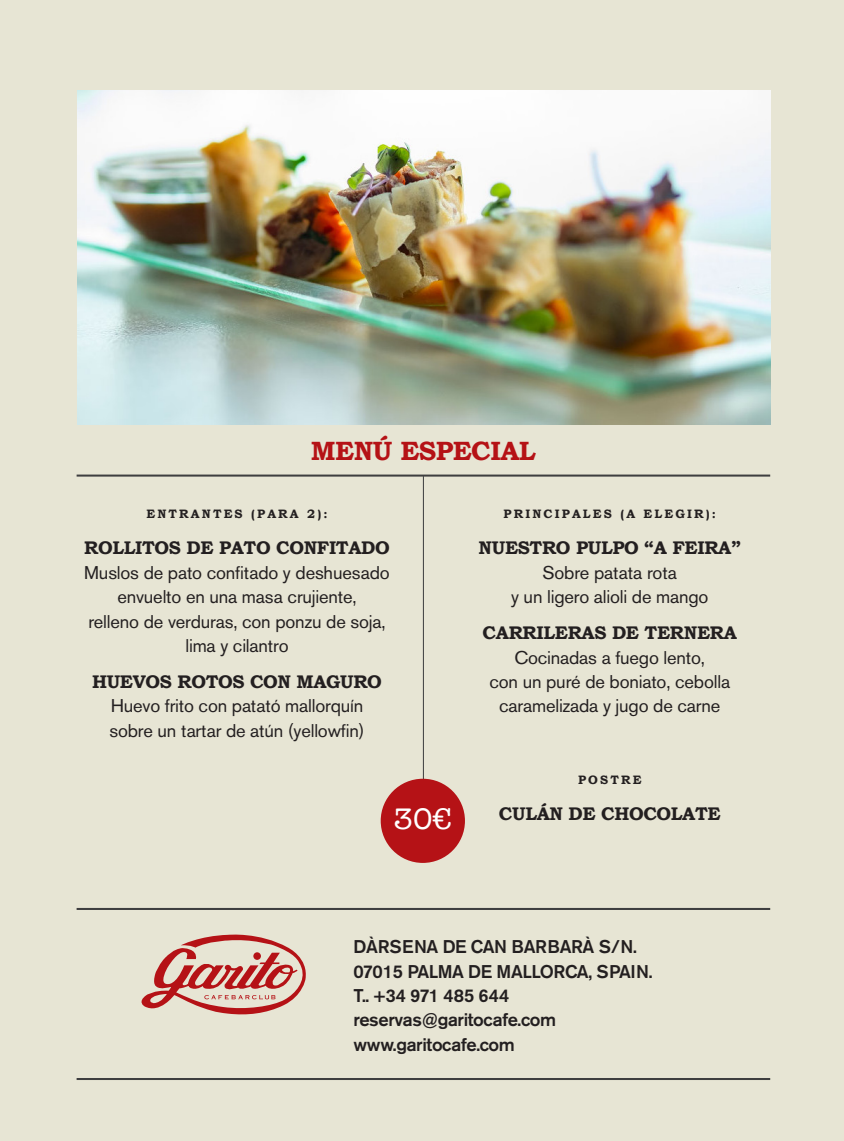
<style>
.page{position:relative;width:844px;height:1141px;background:#fff}
.page>*{position:absolute;margin:0;border:0;box-sizing:border-box;transform-origin:0 0}
.t1{font:30.45px "American Typewriter";color:#fff}
.t2{font:700 26.43px "Bookman Old Style";letter-spacing:-.02em;color:#b51216}
.t3{font:18.38px/24.3px "Akzidenz Grotesk BE";letter-spacing:-.01em;color:#231f20;text-align:center}
.t4{font:500 18.38px/24.3px "Akzidenz Grotesk BE";letter-spacing:-.02em;color:#231f20}
.t5{font:700 18.38px "Bookman Old Style";letter-spacing:-.02em;color:#231f20}
.t6{font:700 12.25px "Bookman Old Style";letter-spacing:.175em;color:#231f20}
</style>
<div class="page">
<div style="left:0;top:0;width:843px;height:1141px;background:#e7e5d4"></div>
<hr style="left:77px;top:475px;width:693px;height:2px;background:#3e3e3f">
<hr style="left:423px;top:476px;width:1px;height:354px;background:#3e3e3f">
<div style="left:380px;top:779px;width:85px;height:84px;background:#b51216;border-radius:50%"></div>
<img style="left:78px;top:90px;width:692px;height:335px">
<hr style="left:77px;top:908px;width:693px;height:2px;background:#3e3e3f">
<svg style="left:141px;top:934px;width:165px;height:81px"></svg>
<hr style="left:77px;top:1078px;width:693px;height:2px;background:#3e3e3f">
<h2 class="t2" style="left:311px;top:435px;width:226px">MENÚ ESPECIAL</h2>
<p class="t6" style="left:146px;top:507px;width:182px">ENTRANTES (PARA 2):</p>
<p class="t5" style="left:84px;top:537px;width:307px">ROLLITOS DE PATO CONFITADO</p>
<p class="t3" style="left:84px;top:560px;width:307px">Muslos de pato confitado y deshuesado envuelto en una masa crujiente,<br>relleno de verduras, con ponzu de soja, lima y cilantro</p>
<p class="t5" style="left:92px;top:671px;width:291px">HUEVOS ROTOS CON MAGURO</p>
<p class="t3" style="left:109px;top:694px;width:256px;text-align:left">Huevo frito con patató mallorquín sobre un tartar de atún (yellowfin)</p>
<h1 class="t1" style="left:393px;top:796px;width:60px">30€</h1>
<p class="t6" style="left:503px;top:507px;width:214px">PRINCIPALES (A ELEGIR):</p>
<p class="t5" style="left:478px;top:537px;width:264px">NUESTRO PULPO “A FEIRA”</p>
<p class="t3" style="left:511px;top:560px;width:199px">Sobre patata rota<br>y un ligero alioli de mango</p>
<p class="t5" style="left:482px;top:622px;width:256px">CARRILERAS DE TERNERA</p>
<p class="t3" style="left:489px;top:645px;width:242px">Cocinadas a fuego lento,<br>con un puré de boniato, cebolla caramelizada y jugo de carne</p>
<p class="t6" style="left:578px;top:773px;width:65px">POSTRE</p>
<p class="t5" style="left:499px;top:803px;width:223px">CULÁN DE CHOCOLATE</p>
<p class="t4" style="left:353px;top:935px;width:300px">DÀRSENA DE CAN BARBARÀ S/N.<br>07015 PALMA DE MALLORCA, SPAIN.<br>T.. +34 971 485 644 reservas@garitocafe.com www.garitocafe.com</p>
</div>
